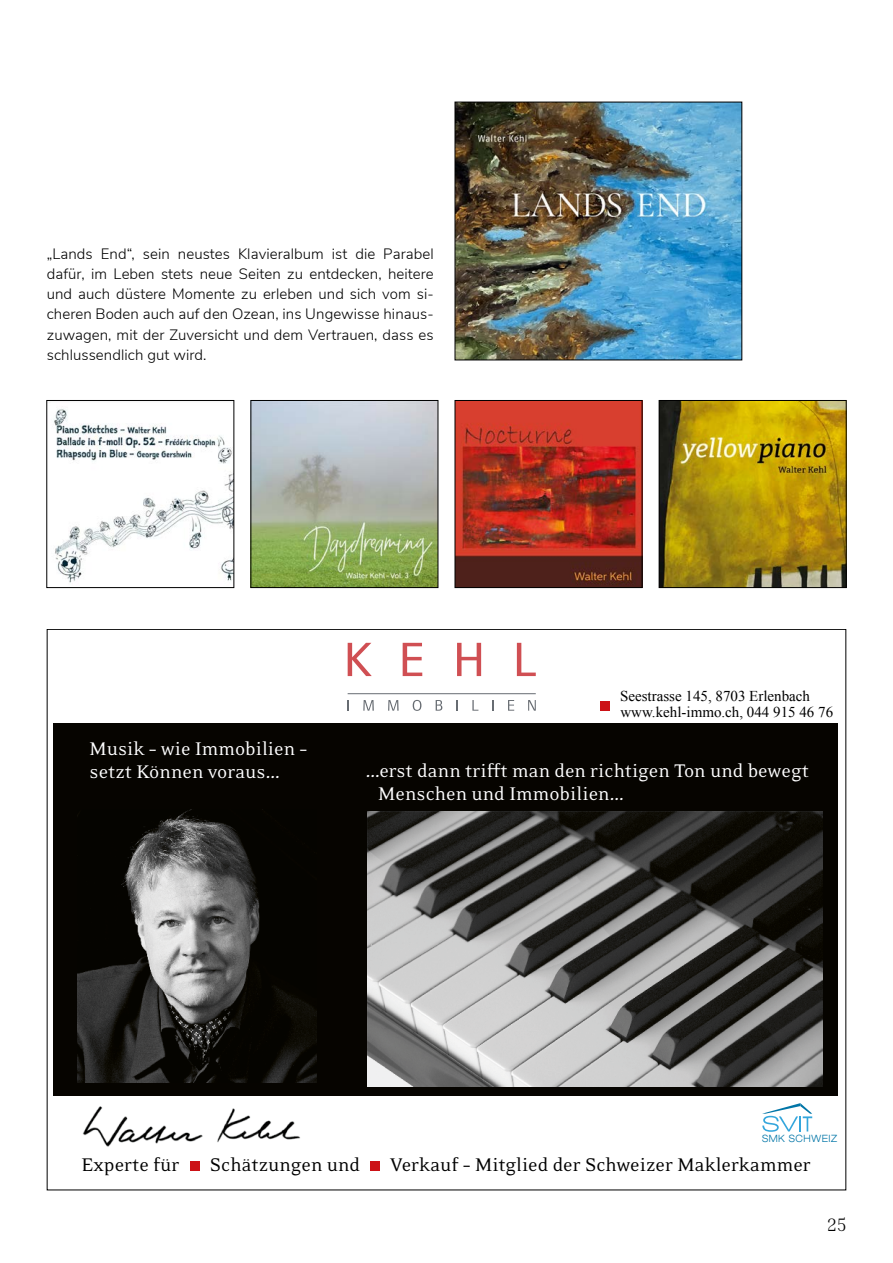
<style>
.page{position:relative;width:893px;height:1263px;background:#fff}
.page>*{position:absolute;margin:0;border:0;box-sizing:border-box;transform-origin:0 0}
.t1{font:21px/22.5px "Eidetic Neo OT";color:#fff}
.t2{font:21px "Eidetic Neo OT";color:#000}
.t3{font:300 18px "Inria Serif";color:#000}
.t4{font:300 15px/20.2px "Nunito Sans";letter-spacing:.005em;color:#000;text-align:justify}
.t5{font:15px "Times New Roman";color:#000}
.t6{font:300 expanded 10.05px "Helvetica Neue LT Std";letter-spacing:.065em;color:#0075a7;scale:.91 1}
</style>
<div class="page">
<img style="left:457px;top:104px;width:283px;height:254px">
<div style="left:455px;top:102px;width:287px;height:258px;border:1px solid #000"></div>
<img style="left:253px;top:402px;width:183px;height:184px">
<div style="left:251px;top:400px;width:187px;height:188px;border:1px solid #000"></div>
<img style="left:661px;top:402px;width:183px;height:184px">
<div style="left:659px;top:400px;width:187px;height:188px;border:1px solid #000"></div>
<img style="left:457px;top:402px;width:183px;height:184px">
<div style="left:455px;top:400px;width:187px;height:188px;border:1px solid #000"></div>
<img style="left:54px;top:409px;width:178px;height:174px">
<div style="left:47px;top:400px;width:187px;height:188px;border:1px solid #000"></div>
<div style="left:53px;top:724px;width:785px;height:372px;background:#060400"></div>
<img style="left:367px;top:812px;width:455px;height:274px">
<div style="left:190px;top:1162px;width:9px;height:9px;background:#cc1216"></div>
<div style="left:371px;top:1162px;width:9px;height:9px;background:#cc1216"></div>
<img style="left:77px;top:809px;width:239px;height:274px">
<div style="left:600px;top:701px;width:9px;height:9px;background:#cc1216"></div>
<svg style="left:762px;top:1103px;width:50px;height:29px"></svg>
<img style="left:82px;top:1106px;width:218px;height:41px">
<hr style="left:348px;top:693px;width:188px;height:1px;background:#676c72">
<svg style="left:363px;top:700px;width:11px;height:11px"></svg>
<svg style="left:388px;top:700px;width:11px;height:11px"></svg>
<svg style="left:413px;top:700px;width:8px;height:11px"></svg>
<svg style="left:436px;top:700px;width:6px;height:11px"></svg>
<svg style="left:456px;top:700px;width:2px;height:11px"></svg>
<svg style="left:472px;top:700px;width:6px;height:11px"></svg>
<svg style="left:508px;top:700px;width:6px;height:11px"></svg>
<svg style="left:528px;top:700px;width:8px;height:11px"></svg>
<svg style="left:348px;top:643px;width:24px;height:33px"></svg>
<svg style="left:403px;top:643px;width:19px;height:33px"></svg>
<svg style="left:457px;top:643px;width:24px;height:33px"></svg>
<svg style="left:517px;top:643px;width:19px;height:33px"></svg>
<p class="t4" style="left:47px;top:242px;width:388px">„Lands End“, sein neustes Klavieralbum ist die Parabel dafür, im Leben stets neue Seiten zu entdecken, heitere und auch düstere Momente zu erleben und sich vom si&shy;cheren Boden auch auf den Ozean, ins Ungewisse hinaus&shy;zuwagen, mit der Zuversicht und dem Vertrauen, dass es schlussendlich gut wird.</p>
<p class="t5" style="left:620px;top:686px;width:191px">Seestrasse 145, 8703 Erlenbach</p>
<p class="t5" style="left:620px;top:702px;width:214px">www.kehl-immo.ch, 044 915 46 76</p>
<h1 class="t1" style="left:90px;top:738px;width:219px">Musik – wie Immobilien – setzt Können voraus...</h1>
<h1 class="t1" style="left:378px;top:760px;width:432px;text-indent:-13px">...erst dann trifft man den richtigen Ton und bewegt<br>Menschen und Immobilien...</h1>
<p class="t6" style="left:762px;top:1132px;width:84px">SMK SCHWEIZ</p>
<h1 class="t2" style="left:81px;top:1154px;width:100px">Experte für</h1>
<h1 class="t2" style="left:210px;top:1154px;width:152px">Schätzungen und</h1>
<h1 class="t2" style="left:390px;top:1154px;width:422px">Verkauf – Mitglied der Schweizer Maklerkammer</h1>
<p class="t3" style="left:827px;top:1213px;width:20px">25</p>
</div>
